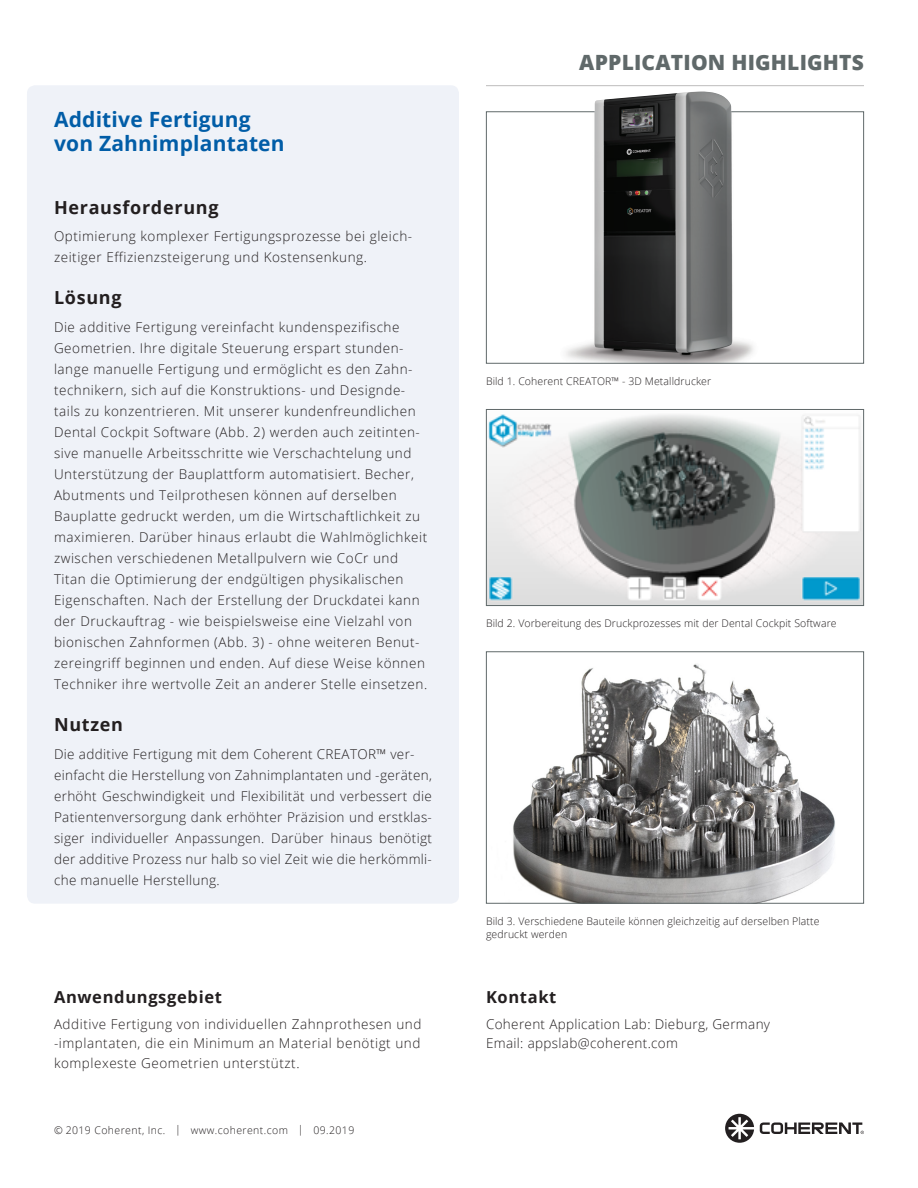
<style>
.page{position:relative;width:918px;height:1188px;background:#fff}
.page>*{position:absolute;margin:0;border:0;box-sizing:border-box;transform-origin:0 0}
.t1{font:700 21px/24px "Open Sans";letter-spacing:.01em;color:#015da7}
.t2{font:800 21px "Open Sans";letter-spacing:.01em;color:#60696a}
.Subtitle{font:700 18px "Open Sans";letter-spacing:.04em;color:#231f20}
.Subtitle-2{font:700 16.5px "Open Sans";letter-spacing:.04em;color:#231f20}
.Subtitle-3{font:300 13.5px/21px "Open Sans";letter-spacing:.04em;color:#231f20}
.Copy{font:300 13.5px/21px "Open Sans";letter-spacing:.025em;color:#231f20;text-align:justify}
.t3{font:300 10.5px/13.5px "Open Sans";letter-spacing:.01em;color:#231f20}
.t4{font:300 10.5px "Open Sans";letter-spacing:.04em;color:#231f20}
</style>
<div class="page">
<hr style="left:486px;top:85px;width:378px;height:1px;background:#231f20">
<div style="left:27px;top:85px;width:432px;height:819px;background:#eff2f8;border-radius:8px"></div>
<svg style="left:760px;top:1123px;width:104px;height:11px"></svg>
<svg style="left:725px;top:1114px;width:29px;height:29px"></svg>
<img style="left:566px;top:253px;width:188px;height:109px">
<div style="left:486px;top:111px;width:378px;height:253px;border:1px solid #60696a"></div>
<img style="left:488px;top:414px;width:374px;height:190px">
<div style="left:486px;top:409px;width:378px;height:197px;border:1px solid #60696a"></div>
<img style="left:594px;top:91px;width:138px;height:263px">
<img style="left:513px;top:664px;width:322px;height:238px">
<div style="left:486px;top:651px;width:378px;height:253px;border:1px solid #60696a"></div>
<p class="t1" style="left:54px;top:107px;width:232px">Additive Fertigung von Zahnimplantaten</p>
<p class="Subtitle" style="left:54px;top:194px;width:166px">Herausforderung</p>
<p class="Subtitle-3" style="left:54px;top:226px;width:360px">Optimierung komplexer Fertigungsprozesse bei gleich&shy;zeitiger Effizienzsteigerung und Kostensenkung.</p>
<p class="Subtitle" style="left:54px;top:285px;width:69px">Lösung</p>
<p class="Subtitle-3" style="left:54px;top:316px;width:375px">Die additive Fertigung vereinfacht kundenspezifische Geometrien. Ihre digitale Steuerung erspart stunden&shy;lange manuelle Fertigung und ermöglicht es den Zahn&shy;technikern, sich auf die Konstruktions- und Designde&shy;tails zu konzentrieren. Mit unserer kundenfreundlichen Dental Cockpit Software (Abb. 2) werden auch zeitinten&shy;sive manuelle Arbeitsschritte wie Verschachtelung und Unterstützung der Bauplattform automatisiert. Becher, Abutments und Teilprothesen können auf derselben Bauplatte gedruckt werden, um die Wirtschaftlichkeit zu maximieren. Darüber hinaus erlaubt die Wahlmöglichkeit zwischen verschiedenen Metallpulvern wie CoCr und Titan die Optimierung der endgültigen physikalischen Eigenschaften. Nach der Erstellung der Druckdatei kann der Druckauftrag - wie beispielsweise eine Vielzahl von bionischen Zahnformen (Abb. 3) - ohne weiteren Benut&shy;zereingriff beginnen und enden. Auf diese Weise können Techniker ihre wertvolle Zeit an anderer Stelle einsetzen.</p>
<p class="Subtitle" style="left:54px;top:712px;width:71px">Nutzen</p>
<p class="Copy" style="left:54px;top:743px;width:362px">Die additive Fertigung mit dem Coherent CREATOR™ ver-</p>
<p class="Copy" style="left:54px;top:764px;width:380px">einfacht die Herstellung von Zahnimplantaten und -geräten, erhöht Geschwindigkeit und Flexibilität und verbessert die Patientenversorgung dank erhöhter Präzision und erstklas&shy;siger individueller Anpassungen. Darüber hinaus benötigt der additive Prozess nur halb so viel Zeit wie die herkömmli&shy;che manuelle Herstellung.</p>
<p class="Subtitle-2" style="left:54px;top:985px;width:169px">Anwendungsgebiet</p>
<p class="Copy" style="left:54px;top:1014px;width:369px;line-height:19.5px">Additive Fertigung von individuellen Zahnprothesen und -implantaten, die ein Minimum an Material benötigt und komplexeste Geometrien unterstützt.</p>
<p class="t4" style="left:54px;top:1123px;width:302px">© 2019 Coherent, Inc. | www.coherent.com | 09.2019</p>
<h1 class="t2" style="left:579px;top:46px;width:286px">APPLICATION HIGHLIGHTS</h1>
<p class="t3" style="left:486px;top:374px;width:227px">Bild 1. Coherent CREATOR™ - 3D Metalldrucker</p>
<p class="t3" style="left:486px;top:616px;width:352px">Bild 2. Vorbereitung des Druckprozesses mit der Dental Cockpit Software</p>
<p class="t3" style="left:486px;top:914px;width:335px">Bild 3. Verschiedene Bauteile können gleichzeitig auf derselben Platte gedruckt werden</p>
<p class="Subtitle-2" style="left:486px;top:985px;width:72px">Kontakt</p>
<p class="Copy" style="left:486px;top:1013px;width:286px">Coherent Application Lab: Dieburg, Germany</p>
<p class="Copy" style="left:486px;top:1033px;width:194px">Email: appslab@coherent.com</p>
</div>
